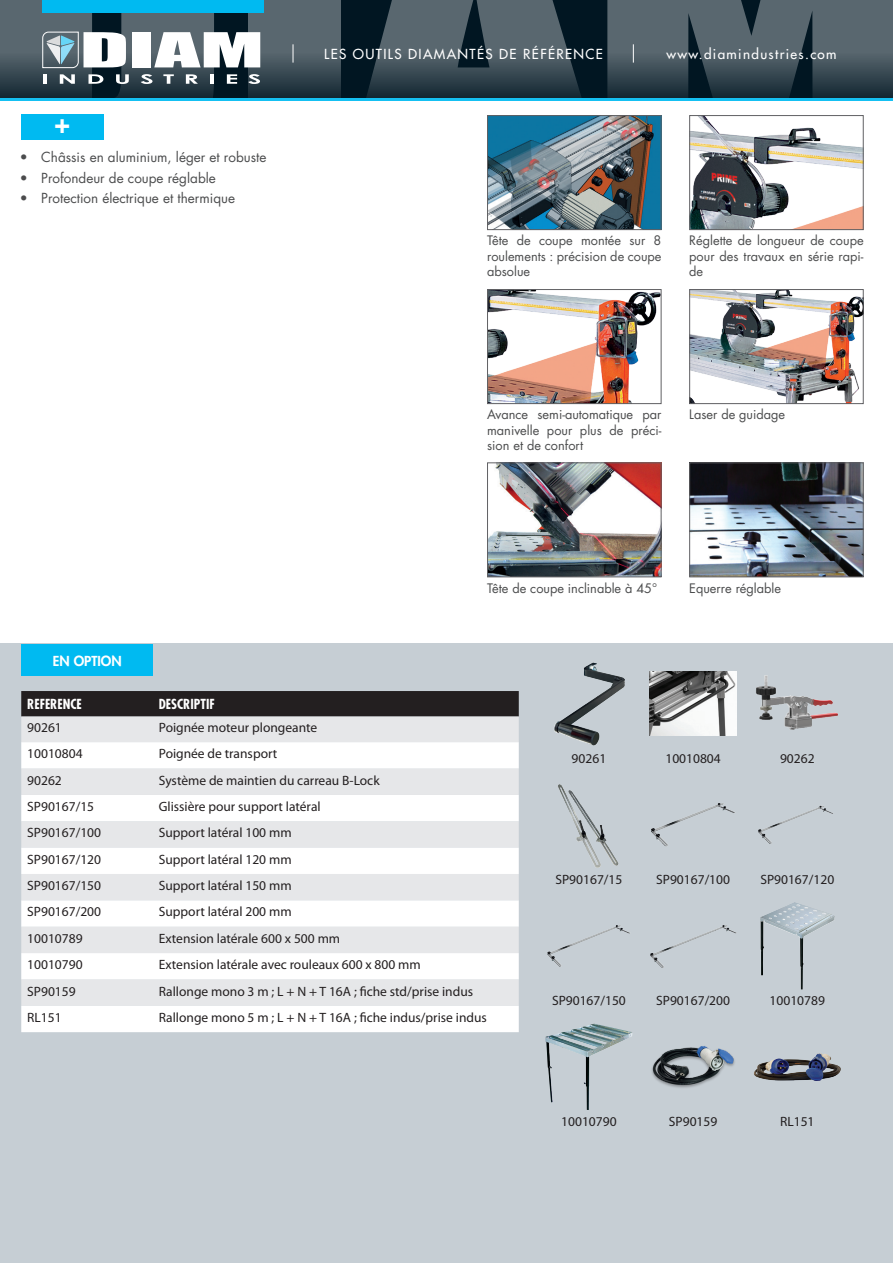
<style>
.page{position:relative;width:893px;height:1263px;background:#fff}
.page>*{position:absolute;margin:0;border:0;box-sizing:border-box;transform-origin:0 0}
.t1{font:800 27px "Futura Std";color:#fff}
.Contenu_tableau{font:13.5px "Myriad Pro";color:#231f20}
.Legende_REF_option{font:13.5px "Myriad Pro";color:#231f20}
.t2{font:13.5px "Futura Std";color:#4b4c4d}
.t3{font:500 13.5px "Futura Std";letter-spacing:.1em;color:#fff}
.Titre_tableau{font:700 condensed 13.5px "Futura Std";color:#fff}
.Titre_fond_Bleu{font:800 13.5px "Futura Std";color:#fff}
.legende_photo{font:12.75px/15.3px "Futura Std";color:#4b4c4d;text-align:justify}
</style>
<div class="page">
<div style="left:0;top:643px;width:893px;height:620px;background:#c6ced4"></div>
<div style="left:21px;top:691px;width:498px;height:25px;background:#231f20"></div>
<div style="left:21px;top:716px;width:498px;height:26px;background:#e6e7e9"></div>
<svg style="left:21px;top:742px;width:498px;height:290px;fill:#fff"></svg>
<div style="left:23px;top:694px;width:128px;height:22px;background:#231f20"></div>
<div style="left:155px;top:694px;width:362px;height:22px;background:#231f20"></div>
<img style="left:554px;top:662px;width:71px;height:84px">
<img style="left:489px;top:464px;width:170px;height:111px">
<div style="left:487px;top:462px;width:174px;height:115px;border:1px solid #606063"></div>
<img style="left:691px;top:464px;width:171px;height:111px">
<div style="left:689px;top:462px;width:175px;height:115px;border:1px solid #606063"></div>
<img style="left:691px;top:291px;width:171px;height:111px">
<div style="left:689px;top:289px;width:175px;height:115px;border:1px solid #606063"></div>
<img style="left:489px;top:117px;width:170px;height:111px">
<div style="left:487px;top:115px;width:174px;height:115px;border:1px solid #606063"></div>
<img style="left:691px;top:131px;width:171px;height:97px">
<div style="left:689px;top:115px;width:175px;height:115px;border:1px solid #606063"></div>
<img style="left:489px;top:291px;width:170px;height:111px">
<div style="left:487px;top:289px;width:174px;height:115px;border:1px solid #606063"></div>
<div style="left:21px;top:114px;width:82px;height:25px;background:#00baf1"></div>
<div style="left:22px;top:644px;width:131px;height:32px;background:#00baf1"></div>
<div style="left:0;top:0;width:893px;height:99px;background:#011622"></div>
<svg style="left:0;top:0;width:249px;height:131px"></svg>
<svg style="left:249px;top:0;width:92px;height:101px;fill:#59676f"></svg>
<svg style="left:357px;top:0;width:234px;height:131px"></svg>
<svg style="left:607px;top:0;width:286px;height:131px"></svg>
<svg style="left:293px;top:44px;width:1px;height:19px"></svg>
<div style="left:42px;top:0;width:222px;height:13px;background:#00baf1"></div>
<hr style="left:0;top:98px;width:893px;height:2px;background:#15c0f2">
<img style="left:649px;top:671px;width:88px;height:64px">
<img style="left:756px;top:675px;width:82px;height:55px">
<img style="left:558px;top:784px;width:61px;height:84px">
<img style="left:651px;top:803px;width:84px;height:43px">
<img style="left:758px;top:805px;width:75px;height:39px">
<img style="left:547px;top:925px;width:83px;height:42px">
<img style="left:650px;top:925px;width:86px;height:43px">
<img style="left:760px;top:902px;width:75px;height:87px">
<img style="left:545px;top:1024px;width:87px;height:86px">
<img style="left:652px;top:1046px;width:83px;height:42px">
<img style="left:754px;top:1053px;width:87px;height:28px">
<p class="t1" style="left:55px;top:106px;width:17px">+</p>
<p class="t2" style="left:20px;top:149px;width:248px">• Châssis en aluminium, léger et robuste</p>
<p class="t2" style="left:20px;top:169px;width:197px">• Profondeur de coupe réglable</p>
<p class="t2" style="left:20px;top:189px;width:217px">• Protection électrique et thermique</p>
<p class="Titre_fond_Bleu" style="left:53px;top:652px;width:70px">EN OPTION</p>
<p class="t3" style="left:324px;top:46px;width:280px">LES OUTILS DIAMANTÉS DE RÉFÉRENCE</p>
<p class="t3" style="left:666px;top:46px;width:172px">www.diamindustries.com</p>
<p class="legende_photo" style="left:487px;top:233px;width:176px">Tête de coupe montée sur 8 roulements : précision de coupe absolue</p>
<p class="legende_photo" style="left:689px;top:233px;width:176px">Réglette de longueur de coupe pour des travaux en série rapi&shy;de</p>
<p class="legende_photo" style="left:487px;top:407px;width:176px">Avance semi-automatique par manivelle pour plus de préci&shy;sion et de confort</p>
<p class="legende_photo" style="left:689px;top:407px;width:97px">Laser de guidage</p>
<p class="legende_photo" style="left:487px;top:580px;width:172px">Tête de coupe inclinable à 45°</p>
<p class="legende_photo" style="left:689px;top:580px;width:93px">Equerre réglable</p>
<p class="Titre_tableau" style="left:27px;top:696px;width:56px">REFERENCE</p>
<p class="Titre_tableau" style="left:159px;top:696px;width:58px">DESCRIPTIF</p>
<p class="Contenu_tableau" style="left:27px;top:719px;width:36px">90261</p>
<p class="Contenu_tableau" style="left:159px;top:719px;width:160px">Poignée moteur plongeante</p>
<p class="Contenu_tableau" style="left:27px;top:745px;width:57px">10010804</p>
<p class="Contenu_tableau" style="left:159px;top:745px;width:120px">Poignée de transport</p>
<p class="Contenu_tableau" style="left:27px;top:772px;width:36px">90262</p>
<p class="Contenu_tableau" style="left:159px;top:772px;width:222px">Système de maintien du carreau B-Lock</p>
<p class="Contenu_tableau" style="left:27px;top:798px;width:68px">SP90167/15</p>
<p class="Contenu_tableau" style="left:159px;top:798px;width:163px">Glissière pour support latéral</p>
<p class="Contenu_tableau" style="left:27px;top:824px;width:75px">SP90167/100</p>
<p class="Contenu_tableau" style="left:159px;top:824px;width:134px">Support latéral 100 mm</p>
<p class="Contenu_tableau" style="left:27px;top:851px;width:75px">SP90167/120</p>
<p class="Contenu_tableau" style="left:159px;top:851px;width:134px">Support latéral 120 mm</p>
<p class="Contenu_tableau" style="left:27px;top:877px;width:75px">SP90167/150</p>
<p class="Contenu_tableau" style="left:159px;top:877px;width:134px">Support latéral 150 mm</p>
<p class="Contenu_tableau" style="left:27px;top:904px;width:75px">SP90167/200</p>
<p class="Contenu_tableau" style="left:159px;top:904px;width:134px">Support latéral 200 mm</p>
<p class="Contenu_tableau" style="left:27px;top:930px;width:57px">10010789</p>
<p class="Contenu_tableau" style="left:159px;top:930px;width:183px">Extension latérale 600 x 500 mm</p>
<p class="Contenu_tableau" style="left:27px;top:956px;width:57px">10010790</p>
<p class="Contenu_tableau" style="left:159px;top:956px;width:263px">Extension latérale avec rouleaux 600 x 800 mm</p>
<p class="Contenu_tableau" style="left:27px;top:983px;width:50px">SP90159</p>
<p class="Contenu_tableau" style="left:159px;top:983px;width:316px">Rallonge mono 3 m ; L + N + T 16A ; fiche std/prise indus</p>
<p class="Contenu_tableau" style="left:27px;top:1009px;width:36px">RL151</p>
<p class="Contenu_tableau" style="left:159px;top:1009px;width:330px">Rallonge mono 5 m ; L + N + T 16A ; fiche indus/prise indus</p>
<p class="Legende_REF_option" style="left:572px;top:750px;width:36px">90261</p>
<p class="Legende_REF_option" style="left:665px;top:750px;width:57px">10010804</p>
<p class="Legende_REF_option" style="left:780px;top:750px;width:36px">90262</p>
<p class="Legende_REF_option" style="left:555px;top:871px;width:68px">SP90167/15</p>
<p class="Legende_REF_option" style="left:656px;top:871px;width:75px">SP90167/100</p>
<p class="Legende_REF_option" style="left:760px;top:871px;width:75px">SP90167/120</p>
<p class="Legende_REF_option" style="left:552px;top:992px;width:75px">SP90167/150</p>
<p class="Legende_REF_option" style="left:656px;top:992px;width:75px">SP90167/200</p>
<p class="Legende_REF_option" style="left:770px;top:992px;width:57px">10010789</p>
<p class="Legende_REF_option" style="left:561px;top:1113px;width:57px">10010790</p>
<p class="Legende_REF_option" style="left:669px;top:1113px;width:50px">SP90159</p>
<p class="Legende_REF_option" style="left:780px;top:1113px;width:36px">RL151</p>
</div>
